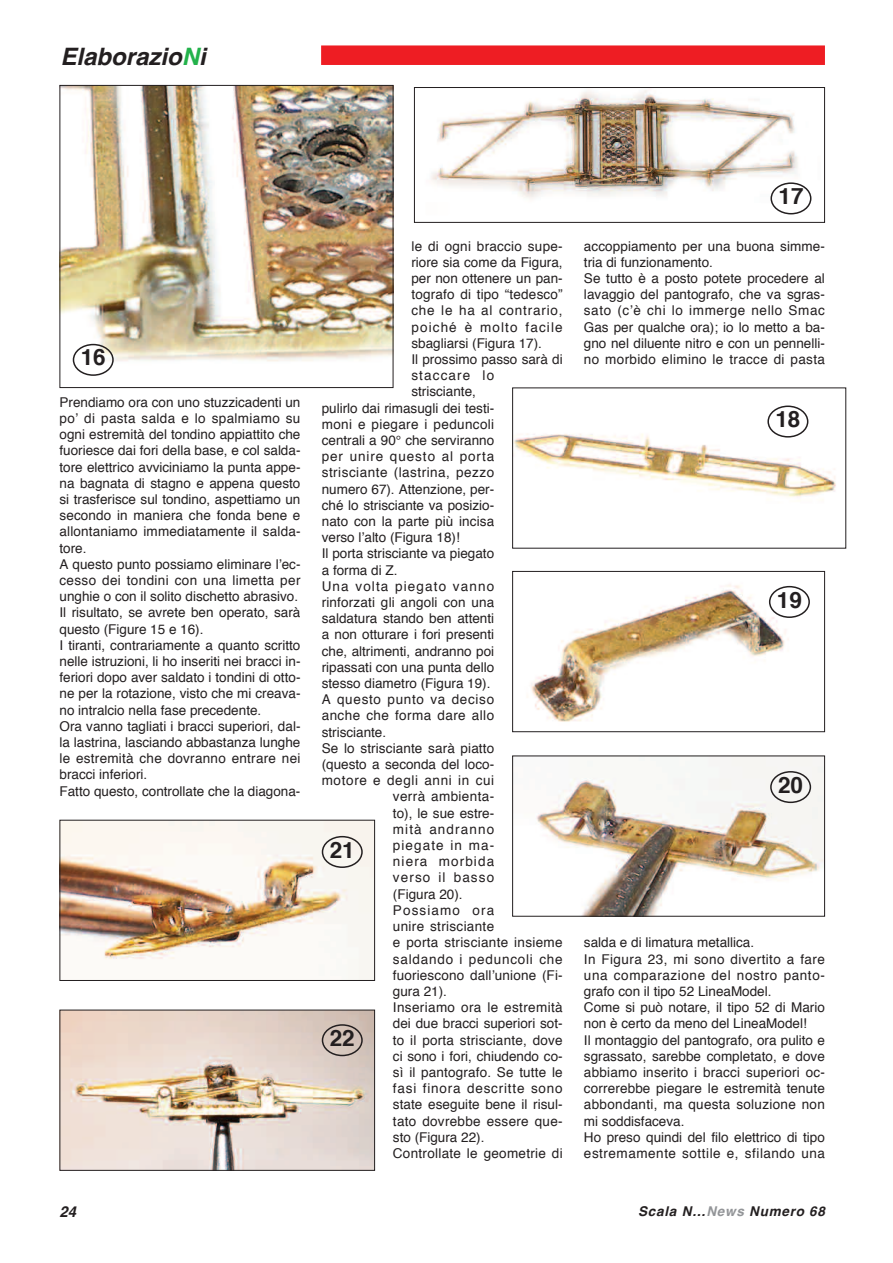
<style>
.page{position:relative;width:893px;height:1263px;background:#fff}
.page>*{position:absolute;margin:0;border:0;box-sizing:border-box;transform-origin:0 0}
.t1{font:italic 700 24px "Helvetica";color:#231f20}
.t2{font:700 22.5px "Helvetica";color:#231f20}
.t3{font:italic 700 15px "Helvetica";color:#231f20}
.t4{font:13.5px/16.2px "Helvetica";color:#231f20}
.t5{font:13.5px "Helvetica";letter-spacing:.025em;color:#231f20}
.t6{font:13.5px "Helvetica";letter-spacing:.085em;color:#231f20}
.t7{font:13.5px "Helvetica";letter-spacing:.06em;color:#231f20}
.t8{font:13.5px "Helvetica";letter-spacing:.02em;color:#231f20}
.t9{font:13.5px "Helvetica";letter-spacing:.05em;color:#231f20}
.t10{font:13.5px "Helvetica";letter-spacing:.04em;color:#231f20}
.t11{font:13.5px "Helvetica";letter-spacing:.07em;color:#231f20}
.t12{font:13.5px "Helvetica";letter-spacing:.035em;color:#231f20}
.t13{font:italic 700 13.5px "Helvetica";letter-spacing:.055em;color:#231f20}
.t14{font:13.5px "Helvetica";letter-spacing:.03em;color:#231f20}
.t15{font:13.5px "Helvetica";letter-spacing:.08em;color:#231f20}
.s1{color:#23b24b}
.s2{color:#939598}
</style>
<div class="page">
<div style="left:321px;top:45px;width:504px;height:20px;background:#ee1d23"></div>
<img style="left:431px;top:90px;width:381px;height:125px">
<div style="left:414px;top:87px;width:411px;height:136px;border:1px solid #231f20"></div>
<img style="left:62px;top:87px;width:329px;height:275px">
<div style="left:60px;top:85px;width:333px;height:303px;border:1px solid #231f20"></div>
<img style="left:514px;top:419px;width:322px;height:78px">
<img style="left:527px;top:584px;width:264px;height:138px">
<div style="left:512px;top:571px;width:313px;height:161px;border:1px solid #231f20"></div>
<img style="left:536px;top:757px;width:287px;height:157px">
<div style="left:512px;top:755px;width:313px;height:161px;border:1px solid #231f20"></div>
<img style="left:62px;top:822px;width:311px;height:157px">
<div style="left:60px;top:820px;width:315px;height:161px;border:1px solid #231f20"></div>
<img style="left:62px;top:1012px;width:311px;height:157px">
<div style="left:60px;top:1010px;width:315px;height:161px;border:1px solid #231f20"></div>
<svg style="left:73px;top:344px;width:41px;height:32px"></svg>
<svg style="left:770px;top:182px;width:41px;height:32px"></svg>
<svg style="left:767px;top:405px;width:41px;height:33px"></svg>
<svg style="left:769px;top:586px;width:41px;height:32px"></svg>
<svg style="left:770px;top:771px;width:41px;height:32px"></svg>
<svg style="left:322px;top:836px;width:41px;height:32px"></svg>
<svg style="left:322px;top:1024px;width:41px;height:32px"></svg>
<h1 class="t1" style="left:60px;top:46px;width:147px">Elaborazio<span class="s1">N</span>i</h1>
<h2 class="t2" style="left:81px;top:348px;width:27px">16</h2>
<p class="t4" style="left:60px;top:395px;width:242px">Prendiamo ora con uno stuzzicadenti un po’ di pasta salda e lo spalmiamo su ogni estremità del tondino appiattito che fuoriesce dai fori della base, e col salda&shy;tore elettrico avviciniamo la punta appe&shy;na bagnata di stagno e appena questo si trasferisce sul tondino, aspettiamo un secondo in maniera che fonda bene e allontaniamo immediatamente il salda&shy;tore.<br>A questo punto possiamo eliminare l’ec&shy;cesso dei tondini con una limetta per unghie o con il solito dischetto abrasivo.<br>Il risultato, se avrete ben operato, sarà questo (Figure 15 e 16).<br>I tiranti, contrariamente a quanto scritto nelle istruzioni, li ho inseriti nei bracci in&shy;feriori dopo aver saldato i tondini di otto&shy;ne per la rotazione, visto che mi creava&shy;no intralcio nella fase precedente.<br>Ora vanno tagliati i bracci superiori, dal&shy;la lastrina, lasciando abbastanza lunghe le estremità che dovranno entrare nei bracci inferiori.<br>Fatto questo, controllate che la diagona-</p>
<p class="t8" style="left:411px;top:240px;width:153px">le di ogni braccio supe-</p>
<p class="t4" style="left:411px;top:255px;width:153px">riore sia come da Figura,</p>
<p class="t4" style="left:411px;top:271px;width:153px">per non ottenere un pan-</p>
<p class="t4" style="left:411px;top:287px;width:153px">tografo di tipo “tedesco”</p>
<p class="t7" style="left:411px;top:305px;width:153px">che le ha al contrario,</p>
<p class="t6" style="left:411px;top:321px;width:153px">poiché è molto facile</p>
<p class="t4" style="left:411px;top:336px;width:132px">sbagliarsi (Figura 17).</p>
<p class="t4" style="left:411px;top:352px;width:153px">Il prossimo passo sarà di</p>
<p class="t6" style="left:411px;top:370px;width:84px">staccare lo</p>
<p class="t4" style="left:411px;top:385px;width:66px">strisciante,</p>
<p class="t4" style="left:322px;top:401px;width:174px">pulirlo dai rimasugli dei testi-</p>
<p class="t5" style="left:322px;top:418px;width:174px">moni e piegare i peduncoli</p>
<p class="t4" style="left:322px;top:433px;width:174px">centrali a 90° che serviranno</p>
<p class="t11" style="left:322px;top:451px;width:174px">per unire questo al porta</p>
<p class="t10" style="left:322px;top:467px;width:174px">strisciante (lastrina, pezzo</p>
<p class="t4" style="left:322px;top:482px;width:174px">numero 67). Attenzione, per-</p>
<p class="t4" style="left:322px;top:498px;width:174px">ché lo strisciante va posizio-</p>
<p class="t4" style="left:322px;top:514px;width:174px">nato con la parte più incisa</p>
<p class="t4" style="left:322px;top:530px;width:139px">verso l’alto (Figura 18)!</p>
<p class="t4" style="left:322px;top:547px;width:174px">Il porta strisciante va piegato</p>
<p class="t4" style="left:322px;top:563px;width:77px">a forma di Z.</p>
<p class="t6" style="left:322px;top:580px;width:174px">Una volta piegato vanno</p>
<p class="t4" style="left:322px;top:595px;width:174px">rinforzati gli angoli con una</p>
<p class="t4" style="left:322px;top:611px;width:174px">saldatura stando ben attenti</p>
<p class="t4" style="left:322px;top:628px;width:174px">a non otturare i fori presenti</p>
<p class="t4" style="left:322px;top:644px;width:174px">che, altrimenti, andranno poi</p>
<p class="t4" style="left:322px;top:660px;width:174px">ripassati con una punta dello</p>
<p class="t4" style="left:322px;top:676px;width:170px">stesso diametro (Figura 19).</p>
<p class="t9" style="left:322px;top:694px;width:174px">A questo punto va deciso</p>
<p class="t12" style="left:322px;top:710px;width:174px">anche che forma dare allo</p>
<p class="t4" style="left:322px;top:725px;width:66px">strisciante.</p>
<p class="t4" style="left:322px;top:741px;width:174px">Se lo strisciante sarà piatto</p>
<p class="t4" style="left:322px;top:757px;width:174px">(questo a seconda del loco-</p>
<p class="t9" style="left:322px;top:775px;width:174px">motore e degli anni in cui</p>
<p class="t14" style="left:393px;top:791px;width:103px">verrà ambienta-</p>
<p class="t4" style="left:393px;top:806px;width:103px">to), le sue estre-</p>
<p class="t6" style="left:393px;top:823px;width:103px">mità andranno</p>
<p class="t15" style="left:393px;top:840px;width:103px">piegate in ma-</p>
<p class="t6" style="left:393px;top:856px;width:103px">niera morbida</p>
<p class="t6" style="left:393px;top:872px;width:103px">verso il basso</p>
<p class="t4" style="left:393px;top:887px;width:71px">(Figura 20).</p>
<p class="t6" style="left:393px;top:904px;width:103px">Possiamo ora</p>
<p class="t5" style="left:393px;top:921px;width:103px">unire strisciante</p>
<p class="t5" style="left:393px;top:937px;width:171px">e porta strisciante insieme</p>
<p class="t7" style="left:393px;top:953px;width:171px">saldando i peduncoli che</p>
<p class="t4" style="left:393px;top:968px;width:171px">fuoriescono dall’unione (Fi-</p>
<p class="t4" style="left:393px;top:984px;width:56px">gura 21).</p>
<p class="t5" style="left:393px;top:1002px;width:171px">Inseriamo ora le estremità</p>
<p class="t4" style="left:393px;top:1016px;width:171px">dei due bracci superiori sot-</p>
<p class="t4" style="left:393px;top:1033px;width:171px">to il porta strisciante, dove</p>
<p class="t4" style="left:393px;top:1049px;width:171px">ci sono i fori, chiudendo co-</p>
<p class="t4" style="left:393px;top:1065px;width:171px">sì il pantografo. Se tutte le</p>
<p class="t7" style="left:393px;top:1083px;width:171px">fasi finora descritte sono</p>
<p class="t4" style="left:393px;top:1097px;width:171px">state eseguite bene il risul-</p>
<p class="t5" style="left:393px;top:1115px;width:171px">tato dovrebbe essere que-</p>
<p class="t4" style="left:393px;top:1130px;width:93px">sto (Figura 22).</p>
<p class="t8" style="left:393px;top:1147px;width:171px">Controllate le geometrie di</p>
<h2 class="t2" style="left:330px;top:840px;width:27px">21</h2>
<h2 class="t2" style="left:330px;top:1028px;width:27px">22</h2>
<h2 class="t2" style="left:778px;top:187px;width:27px">17</h2>
<p class="t4" style="left:584px;top:239px;width:242px">accoppiamento per una buona simme&shy;tria di funzionamento.<br>Se tutto è a posto potete procedere al lavaggio del pantografo, che va sgras&shy;sato (c’è chi lo immerge nello Smac Gas per qualche ora); io lo metto a ba&shy;gno nel diluente nitro e con un pennelli&shy;no morbido elimino le tracce di pasta</p>
<h2 class="t2" style="left:775px;top:410px;width:27px">18</h2>
<h2 class="t2" style="left:777px;top:590px;width:27px">19</h2>
<h2 class="t2" style="left:778px;top:775px;width:27px">20</h2>
<p class="t4" style="left:584px;top:935px;width:242px">salda e di limatura metallica.<br>In Figura 23, mi sono divertito a fare una comparazione del nostro panto&shy;grafo con il tipo 52 LineaModel.<br>Come si può notare, il tipo 52 di Mario non è certo da meno del LineaModel!<br>Il montaggio del pantografo, ora pulito e sgrassato, sarebbe completato, e dove abbiamo inserito i bracci superiori oc&shy;correrebbe piegare le estremità tenute abbondanti, ma questa soluzione non mi soddisfaceva.<br>Ho preso quindi del filo elettrico di tipo estremamente sottile e, sfilando una</p>
<p class="t3" style="left:60px;top:1205px;width:18px">24</p>
<p class="t13" style="left:638px;top:1206px;width:188px">Scala N…<span class="s2">News</span> Numero 68</p>
</div>
